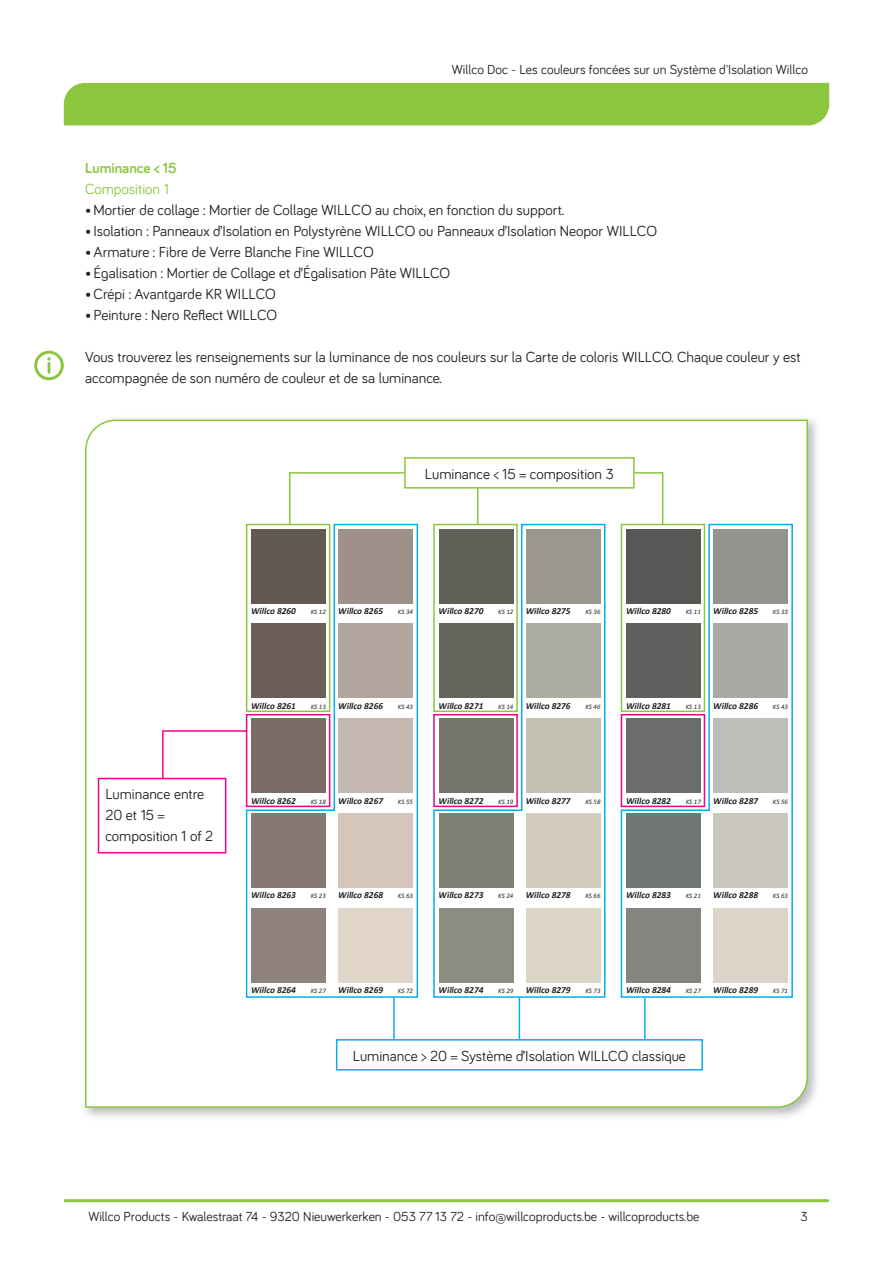
<style>
.page{position:relative;width:893px;height:1263px;background:#fff}
.page>*{position:absolute;margin:0;border:0;box-sizing:border-box;transform-origin:0 0}
.t1{font:15px/21px "Bariol";color:#231f20}
.t2{font:700 15px "Bariol";color:#8bc63e}
.t3{font:15px "Bariol";color:#8bc63e}
.t4{font:13.5px "Bariol";color:#231f20}
.t5{font:italic 700 9.3px "Calibri";color:#231f20}
.t6{font:italic 6.9px "Calibri";letter-spacing:-.005em;color:#231f20}
</style>
<div class="page">
<hr style="left:65px;top:1199px;width:763px;height:3px;background:#8bc63e">
<div style="left:64px;top:83px;width:765px;height:42px;background:#8bc63e"></div>
<svg style="left:84px;top:419px;width:725px;height:689px"></svg>
<div style="left:34px;top:351px;width:30px;height:29px;border:3px solid #8bc63e;border-radius:50%"></div>
<svg style="left:47px;top:357px;width:4px;height:17px"></svg>
<div style="left:404px;top:457px;width:231px;height:32px;border:2px solid #8bc63e"></div>
<div style="left:98px;top:778px;width:128px;height:75px;border:2px solid #ed028c"></div>
<div style="left:336px;top:1039px;width:367px;height:31px;border:2px solid #00aeef"></div>
<svg style="left:245px;top:523px;width:174px;height:475px"></svg>
<svg style="left:432px;top:523px;width:174px;height:475px"></svg>
<svg style="left:620px;top:523px;width:174px;height:475px"></svg>
<div style="left:246px;top:714px;width:84px;height:93px;border:2px solid #ed028c"></div>
<div style="left:433px;top:714px;width:85px;height:93px;border:2px solid #ed028c"></div>
<div style="left:621px;top:714px;width:84px;height:93px;border:2px solid #ed028c"></div>
<svg style="left:288px;top:471px;width:118px;height:55px"></svg>
<hr style="left:477px;top:488px;width:1px;height:37px;background:#8bc63e">
<svg style="left:633px;top:471px;width:31px;height:54px"></svg>
<hr style="left:393px;top:998px;width:2px;height:42px;background:#00aeef">
<hr style="left:644px;top:998px;width:2px;height:42px;background:#00aeef">
<hr style="left:519px;top:998px;width:1px;height:42px;background:#00aeef">
<svg style="left:161px;top:729px;width:87px;height:51px"></svg>
<p class="t4" style="left:452px;top:61px;width:357px">Willco Doc - Les couleurs foncées sur un Système d'Isolation Willco</p>
<p class="t2" style="left:85px;top:158px;width:93px">Luminance &lt; 15</p>
<p class="t3" style="left:85px;top:179px;width:85px">Composition 1</p>
<p class="t1" style="left:85px;top:199px;width:481px">• Mortier de collage : Mortier de Collage WILLCO au choix, en fonction du support.</p>
<p class="t1" style="left:85px;top:220px;width:574px">• Isolation : Panneaux d’Isolation en Polystyrène WILLCO ou Panneaux d’Isolation Neopor WILLCO</p>
<p class="t1" style="left:85px;top:241px;width:290px">• Armature : Fibre de Verre Blanche Fine WILLCO</p>
<p class="t1" style="left:85px;top:262px;width:367px">• Égalisation : Mortier de Collage et d’Égalisation Pâte WILLCO</p>
<p class="t1" style="left:85px;top:283px;width:192px">• Crépi : Avantgarde KR WILLCO</p>
<p class="t1" style="left:85px;top:304px;width:194px">• Peinture : Nero Reflect WILLCO</p>
<p class="t1" style="left:85px;top:346px;width:717px">Vous trouverez les renseignements sur la luminance de nos couleurs sur la Carte de coloris WILLCO. Chaque couleur y est accompagnée de son numéro de couleur et de sa luminance.</p>
<p class="t1" style="left:425px;top:463px;width:190px">Luminance &lt; 15 = composition 3</p>
<p class="t1" style="left:105px;top:783px;width:109px">Luminance entre<br>20 et 15 = composition 1 of 2</p>
<p class="t5" style="left:251px;top:605px;width:46px">Willco 8260</p>
<p class="t6" style="left:311px;top:607px;width:17px">KS 12</p>
<p class="t5" style="left:338px;top:605px;width:46px">Willco 8265</p>
<p class="t6" style="left:398px;top:607px;width:17px">KS 34</p>
<p class="t5" style="left:439px;top:605px;width:46px">Willco 8270</p>
<p class="t6" style="left:498px;top:607px;width:17px">KS 12</p>
<p class="t5" style="left:526px;top:605px;width:46px">Willco 8275</p>
<p class="t6" style="left:585px;top:607px;width:17px">KS 36</p>
<p class="t5" style="left:626px;top:605px;width:46px">Willco 8280</p>
<p class="t6" style="left:686px;top:607px;width:17px">KS 11</p>
<p class="t5" style="left:713px;top:605px;width:46px">Willco 8285</p>
<p class="t6" style="left:773px;top:607px;width:17px">KS 33</p>
<p class="t5" style="left:251px;top:700px;width:46px">Willco 8261</p>
<p class="t6" style="left:311px;top:702px;width:17px">KS 13</p>
<p class="t5" style="left:338px;top:700px;width:46px">Willco 8266</p>
<p class="t6" style="left:398px;top:702px;width:17px">KS 43</p>
<p class="t5" style="left:439px;top:700px;width:46px">Willco 8271</p>
<p class="t6" style="left:498px;top:702px;width:17px">KS 14</p>
<p class="t5" style="left:526px;top:700px;width:46px">Willco 8276</p>
<p class="t6" style="left:585px;top:702px;width:17px">KS 46</p>
<p class="t5" style="left:626px;top:700px;width:46px">Willco 8281</p>
<p class="t6" style="left:686px;top:702px;width:17px">KS 13</p>
<p class="t5" style="left:713px;top:700px;width:46px">Willco 8286</p>
<p class="t6" style="left:773px;top:702px;width:17px">KS 43</p>
<p class="t5" style="left:251px;top:794px;width:46px">Willco 8262</p>
<p class="t6" style="left:311px;top:797px;width:17px">KS 18</p>
<p class="t5" style="left:338px;top:794px;width:46px">Willco 8267</p>
<p class="t6" style="left:398px;top:797px;width:17px">KS 55</p>
<p class="t5" style="left:439px;top:794px;width:46px">Willco 8272</p>
<p class="t6" style="left:498px;top:797px;width:17px">KS 19</p>
<p class="t5" style="left:526px;top:794px;width:46px">Willco 8277</p>
<p class="t6" style="left:585px;top:797px;width:17px">KS 58</p>
<p class="t5" style="left:626px;top:794px;width:46px">Willco 8282</p>
<p class="t6" style="left:686px;top:797px;width:17px">KS 17</p>
<p class="t5" style="left:713px;top:794px;width:46px">Willco 8287</p>
<p class="t6" style="left:773px;top:797px;width:17px">KS 56</p>
<p class="t5" style="left:251px;top:889px;width:46px">Willco 8263</p>
<p class="t6" style="left:311px;top:891px;width:17px">KS 23</p>
<p class="t5" style="left:338px;top:889px;width:46px">Willco 8268</p>
<p class="t6" style="left:398px;top:891px;width:17px">KS 63</p>
<p class="t5" style="left:439px;top:889px;width:46px">Willco 8273</p>
<p class="t6" style="left:498px;top:891px;width:17px">KS 24</p>
<p class="t5" style="left:526px;top:889px;width:46px">Willco 8278</p>
<p class="t6" style="left:585px;top:891px;width:17px">KS 66</p>
<p class="t5" style="left:626px;top:889px;width:46px">Willco 8283</p>
<p class="t6" style="left:686px;top:891px;width:17px">KS 21</p>
<p class="t5" style="left:713px;top:889px;width:46px">Willco 8288</p>
<p class="t6" style="left:773px;top:891px;width:17px">KS 63</p>
<p class="t5" style="left:251px;top:984px;width:46px">Willco 8264</p>
<p class="t6" style="left:311px;top:986px;width:17px">KS 27</p>
<p class="t5" style="left:338px;top:984px;width:46px">Willco 8269</p>
<p class="t6" style="left:398px;top:986px;width:17px">KS 72</p>
<p class="t5" style="left:439px;top:984px;width:46px">Willco 8274</p>
<p class="t6" style="left:498px;top:986px;width:17px">KS 29</p>
<p class="t5" style="left:526px;top:984px;width:46px">Willco 8279</p>
<p class="t6" style="left:585px;top:986px;width:17px">KS 73</p>
<p class="t5" style="left:626px;top:984px;width:46px">Willco 8284</p>
<p class="t6" style="left:686px;top:986px;width:17px">KS 27</p>
<p class="t5" style="left:713px;top:984px;width:46px">Willco 8289</p>
<p class="t6" style="left:773px;top:986px;width:17px">KS 71</p>
<p class="t1" style="left:353px;top:1044px;width:335px">Luminance &gt; 20 = Système d’Isolation WILLCO classique</p>
<p class="t4" style="left:88px;top:1207px;width:613px">Willco Products - Kwalestraat 74 - 9320 Nieuwerkerken - 053 77 13 72 - info@willcoproducts.be - willcoproducts.be</p>
<p class="t4" style="left:801px;top:1207px;width:9px">3</p>
</div>
